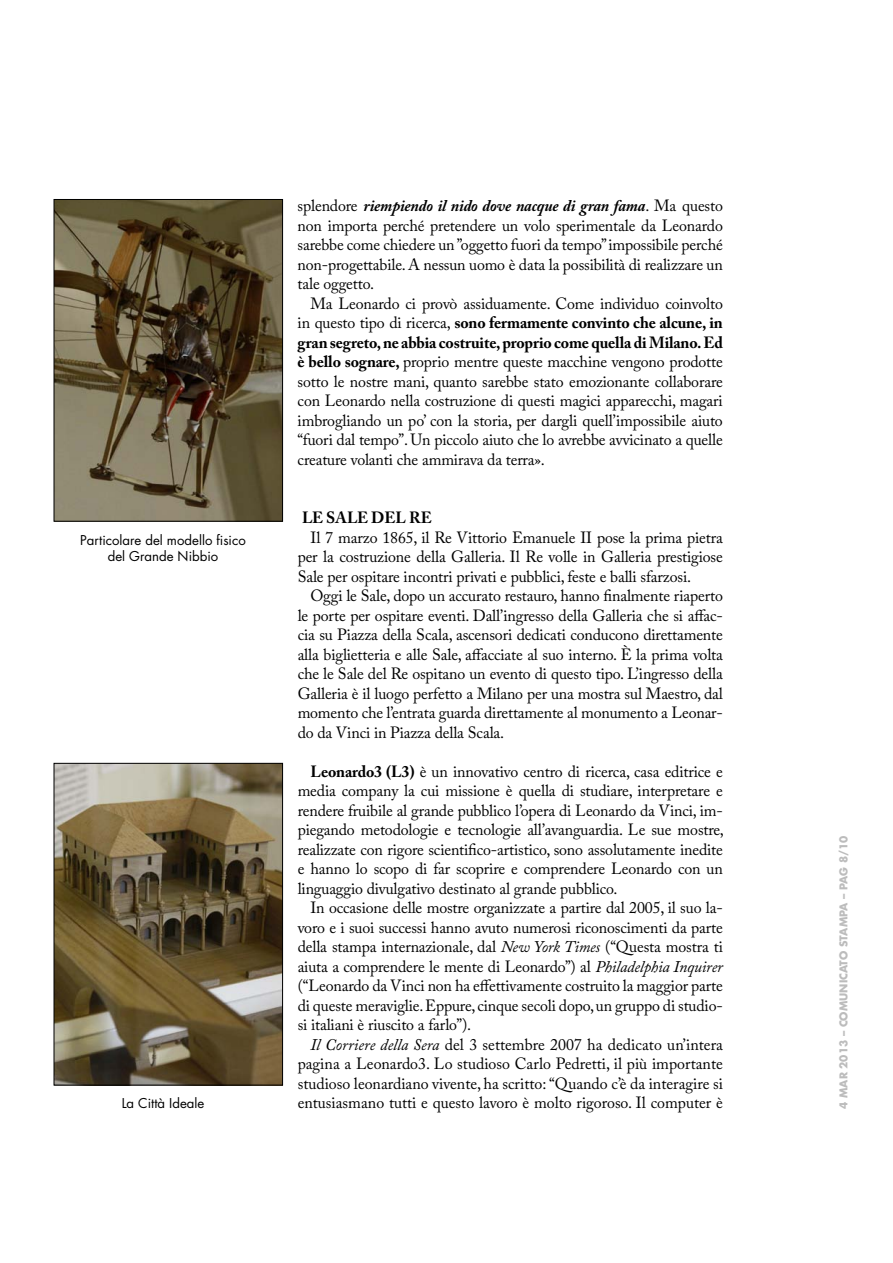
<style>
.page{position:relative;width:893px;height:1263px;background:#fff}
.page>*{position:absolute;margin:0;border:0;box-sizing:border-box;transform-origin:0 0}
.t1{font:16.2px/19.5px "Adobe Caslon Pro";letter-spacing:-.01em;color:#000;text-align:justify}
.t2{font:700 16.2px "Adobe Caslon Pro";letter-spacing:-.01em;color:#000}
.t3{font:13.2px/16.5px "Futura LT";color:#000;text-align:center}
.t4{font:700 10.5px "Futura LT";color:#bcbcbc}
.s1{font-weight:700;font-style:italic}
.s2{font-weight:700}
.s3{font-style:italic}
</style>
<div class="page">
<img style="left:56px;top:765px;width:225px;height:318px">
<div style="left:54px;top:763px;width:229px;height:322px;border:1px solid #000"></div>
<img style="left:56px;top:201px;width:225px;height:319px">
<div style="left:54px;top:199px;width:229px;height:323px;border:1px solid #000"></div>
<p class="t3" style="left:80px;top:532px;width:167px">Particolare del modello fisico del Grande Nibbio</p>
<p class="t1" style="left:298px;top:196px;width:427px">splendore <span class="s1">riempiendo il nido dove nacque di gran fama</span>. Ma questo non importa perché pretendere un volo sperimentale da Leonardo sarebbe come chiedere un ”oggetto fuori da tempo” impossibile perché non-progettabile. A nessun uomo è data la possibilità di realizzare un tale oggetto.</p>
<p class="t1" style="left:298px;top:293px;width:427px;text-indent:13px">Ma Leonardo ci provò assiduamente. Come individuo coinvolto in questo tipo di ricerca, <span class="s2">sono fermamente convinto che alcune, in gran segreto, ne abbia costruite, proprio come quella di Milano. Ed è bello sognare,</span> proprio mentre queste macchine vengono prodotte sotto le nostre mani, quanto sarebbe stato emozionante collaborare con Leonardo nella costruzione di questi magici apparecchi, magari imbrogliando un po’ con la storia, per dargli quell’impossibile aiuto “fuori dal tempo”. Un piccolo aiuto che lo avrebbe avvicinato a quelle creature volanti che ammirava da terra».</p>
<p class="t2" style="left:302px;top:508px;width:131px">Le Sale d el Re</p>
<p class="t1" style="left:298px;top:527px;width:427px;text-indent:13px">Il 7 marzo 1865, il Re Vittorio Emanuele II pose la prima pietra per la costruzione della Galleria. Il Re volle in Galleria prestigiose Sale per ospitare incontri privati e pubblici, feste e balli sfarzosi.</p>
<p class="t1" style="left:298px;top:586px;width:427px;text-indent:13px">Oggi le Sale, dopo un accurato restauro, hanno finalmente riaperto le porte per ospitare eventi. Dall’ingresso della Galleria che si affac&shy;cia su Piazza della Scala, ascensori dedicati conducono direttamente alla biglietteria e alle Sale, affacciate al suo interno. È la prima volta che le Sale del Re ospitano un evento di questo tipo. L’ingresso della Galleria è il luogo perfetto a Milano per una mostra sul Maestro, dal momento che l’entrata guarda direttamente al monumento a Leonar&shy;do da Vinci in Piazza della Scala.</p>
<p class="t1" style="left:298px;top:761px;width:428px;text-indent:13px"><span class="s2">Leonardo3 (L3)</span> è un innovativo centro di ricerca, casa editrice e media company la cui missione è quella di studiare, interpretare e rendere fruibile al grande pubblico l’opera di Leonardo da Vinci, im&shy;piegando metodologie e tecnologie all’avanguardia. Le sue mostre, realizzate con rigore scientifico-artistico, sono assolutamente inedite e hanno lo scopo di far scoprire e comprendere Leonardo con un linguaggio divulgativo destinato al grande pubblico.</p>
<p class="t1" style="left:298px;top:898px;width:427px;text-indent:13px">In occasione delle mostre organizzate a partire dal 2005, il suo la&shy;voro e i suoi successi hanno avuto numerosi riconoscimenti da parte della stampa internazionale, dal <span class="s3">New York Times</span> (“Questa mostra ti aiuta a comprendere le mente di Leonardo”) al <span class="s3">Philadelphia Inquirer </span>(“Leonardo da Vinci non ha effettivamente costruito la maggior parte di queste meraviglie. Eppure, cinque secoli dopo, un gruppo di studio&shy;si italiani è riuscito a farlo”).</p>
<p class="t1" style="left:298px;top:1034px;width:427px;text-indent:13px"><span class="s3">Il Corriere della Sera</span> del 3 settembre 2007 ha dedicato un’intera pagina a Leonardo3. Lo studioso Carlo Pedretti, il più importante studioso leonardiano vivente, ha scritto: “Quando c’è da interagire si</p>
<p class="t3" style="left:122px;top:1095px;width:84px">La Città Ideale</p>
<p class="t1" style="left:298px;top:1093px;width:427px">entusiasmano tutti e questo lavoro è molto rigoroso. Il computer è</p>
<p class="t4" style="left:836px;top:1109px;width:274px;rotate:-90deg">4 Mar 2013 – Comunicato stampa – pag 8/10</p>
</div>
